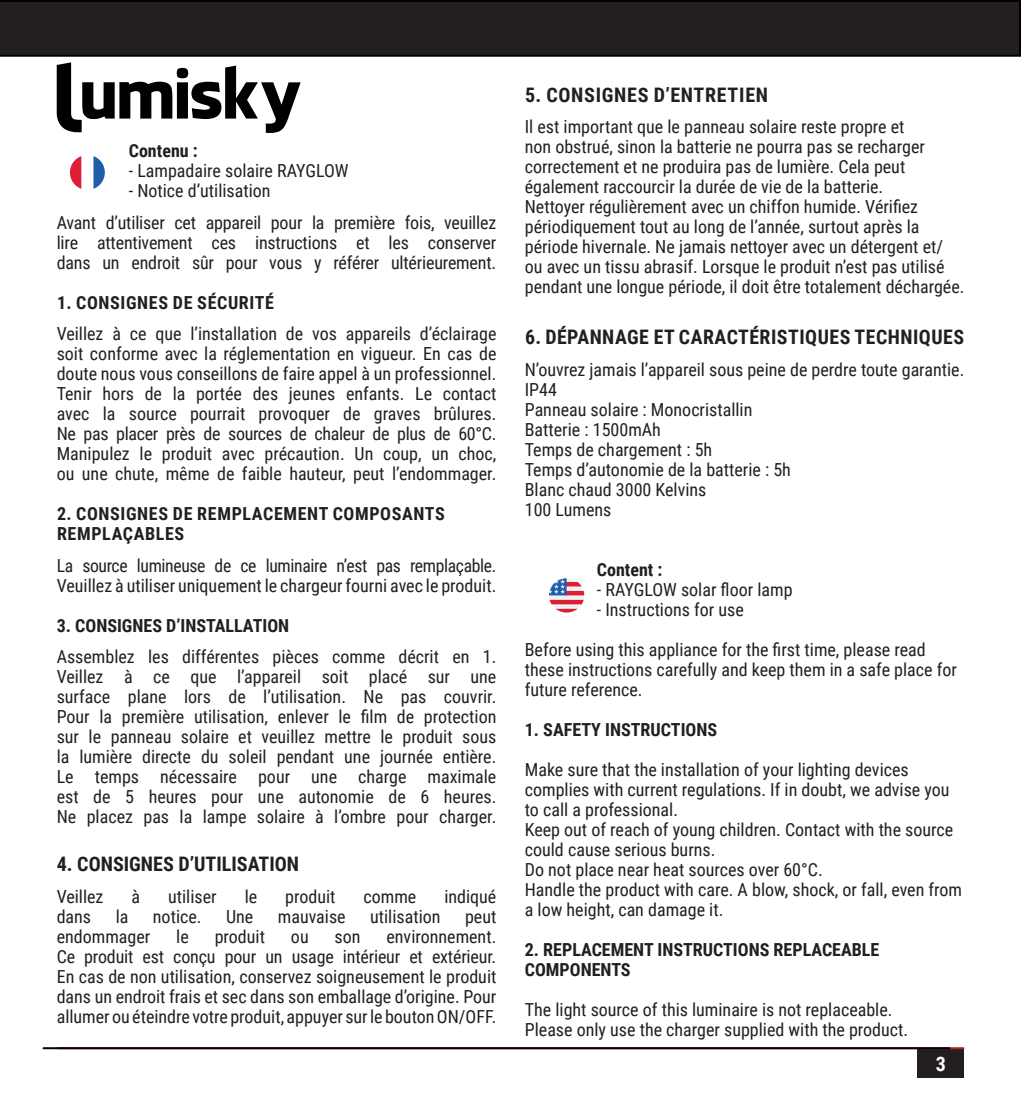
<style>
.page{position:relative;width:1021px;height:1106px;background:#fff}
.page>*{position:absolute;margin:0;border:0;box-sizing:border-box;transform-origin:0 0}
.t1{font:700 20px "Roboto Condensed";letter-spacing:.025em;color:#231f20}
.t2{font:700 20px "Roboto Condensed";color:#231f20}
.t3{font:700 20px "Roboto Condensed";color:#fff}
.t4{font:18px/20px "Roboto Condensed";color:#231f20}
.t5{font:700 18px/20px "Roboto Condensed";color:#231f20}
.t6{font:18px "Roboto Condensed";letter-spacing:-.02em;color:#231f20}
.t7{font:700 18px/20px "Roboto Condensed";letter-spacing:.035em;color:#231f20}
</style>
<div class="page">
<div style="left:917px;top:1049px;width:47px;height:28px;background:#231f20"></div>
<hr style="left:58px;top:1047px;width:905px;height:2px;background:#ba1f24">
<svg style="left:70px;top:156px;width:11px;height:33px"></svg>
<svg style="left:93px;top:156px;width:12px;height:33px"></svg>
<svg style="left:57px;top:62px;width:243px;height:71px"></svg>
<svg style="left:0;top:0;width:1020px;height:57px;background:#211d1e"></svg>
<hr style="left:44px;top:1047px;width:905px;height:2px;background:#000115">
<svg style="left:549px;top:578px;width:35px;height:34px"></svg>
<p class="t5" style="left:129px;top:140px;width:71px">Contenu :</p>
<p class="t4" style="left:129px;top:160px;width:221px">- Lampadaire solaire RAYGLOW</p>
<p class="t4" style="left:129px;top:180px;width:143px">- Notice d’utilisation</p>
<p class="t4" style="left:57px;top:212px;width:441px;text-align:justify">Avant d’utiliser cet appareil pour la première fois, veuillez lire attentivement ces instructions et les conserver dans un endroit sûr pour vous y référer ultérieurement.</p>
<p class="t7" style="left:57px;top:292px;width:218px">1. CONSIGNES DE SÉCURITÉ</p>
<p class="t4" style="left:57px;top:323px;width:441px;text-align:justify">Veillez à ce que l’installation de vos appareils d’éclairage soit conforme avec la réglementation en vigueur. En cas de doute nous vous conseillons de faire appel à un professionnel.</p>
<p class="t4" style="left:57px;top:383px;width:441px">Tenir hors de la portée des jeunes enfants. Le contact avec la source pourrait provoquer de graves brûlures.</p>
<p class="t6" style="left:57px;top:421px;width:441px">Ne pas placer près de sources de chaleur de plus de 60°C.</p>
<p class="t4" style="left:57px;top:443px;width:441px">Manipulez le produit avec précaution. Un coup, un choc, ou une chute, même de faible hauteur, peut l’endommager.</p>
<p class="t7" style="left:57px;top:503px;width:389px">2. CONSIGNES DE REMPLACEMENT COMPOSANTS<br>REMPLAÇABLES</p>
<p class="t6" style="left:57px;top:552px;width:441px">La source lumineuse de ce luminaire n’est pas remplaçable.</p>
<p class="t4" style="left:57px;top:574px;width:441px">Veuillez à utiliser uniquement le chargeur fourni avec le produit.</p>
<p class="t5" style="left:57px;top:614px;width:234px">3. CONSIGNES D’INSTALLATION</p>
<p class="t4" style="left:57px;top:646px;width:441px">Assemblez les différentes pièces comme décrit en 1.</p>
<p class="t4" style="left:57px;top:666px;width:441px">Veillez à ce que l’appareil soit placé sur une surface plane lors de l’utilisation. Ne pas couvrir.</p>
<p class="t4" style="left:57px;top:706px;width:441px;text-align:justify">Pour la première utilisation, enlever le film de protection sur le panneau solaire et veuillez mettre le produit sous la lumière directe du soleil pendant une journée entière.</p>
<p class="t4" style="left:57px;top:766px;width:441px">Le temps nécessaire pour une charge maximale est de 5 heures pour une autonomie de 6 heures.</p>
<p class="t4" style="left:57px;top:806px;width:441px">Ne placez pas la lampe solaire à l’ombre pour charger.</p>
<p class="t2" style="left:57px;top:850px;width:244px">4. CONSIGNES D’UTILISATION</p>
<p class="t4" style="left:57px;top:885px;width:48px">Veillez</p>
<p class="t4" style="left:131px;top:885px;width:10px">à</p>
<p class="t4" style="left:168px;top:885px;width:50px">utiliser</p>
<p class="t4" style="left:245px;top:885px;width:14px">le</p>
<p class="t4" style="left:285px;top:885px;width:52px">produit</p>
<p class="t4" style="left:363px;top:885px;width:54px">comme</p>
<p class="t4" style="left:444px;top:885px;width:54px">indiqué</p>
<p class="t4" style="left:57px;top:905px;width:36px">dans</p>
<p class="t4" style="left:116px;top:905px;width:14px">la</p>
<p class="t4" style="left:153px;top:905px;width:50px">notice.</p>
<p class="t4" style="left:226px;top:905px;width:29px">Une</p>
<p class="t4" style="left:278px;top:905px;width:69px">mauvaise</p>
<p class="t4" style="left:370px;top:905px;width:72px">utilisation</p>
<p class="t4" style="left:465px;top:905px;width:33px">peut</p>
<p class="t4" style="left:57px;top:925px;width:95px">endommager</p>
<p class="t4" style="left:176px;top:925px;width:14px">le</p>
<p class="t4" style="left:215px;top:925px;width:52px">produit</p>
<p class="t4" style="left:291px;top:925px;width:19px">ou</p>
<p class="t4" style="left:334px;top:925px;width:27px">son</p>
<p class="t4" style="left:386px;top:925px;width:111px">environnement.</p>
<p class="t4" style="left:57px;top:945px;width:441px">Ce produit est conçu pour un usage intérieur et extérieur.</p>
<p class="t4" style="left:57px;top:965px;width:441px;text-align:justify">En cas de non utilisation, conservez soigneusement le produit dans un endroit frais et sec dans son emballage d’origine. Pour allumer ou éteindre votre produit, appuyer sur le bouton ON/OFF.</p>
<p class="t1" style="left:525px;top:80px;width:244px">5. CONSIGNES D’ENTRETIEN</p>
<p class="t4" style="left:525px;top:116px;width:441px">Il est important que le panneau solaire reste propre et<br>non obstrué, sinon la batterie ne pourra pas se recharger correctement et ne produira pas de lumière. Cela peut également raccourcir la durée de vie de la batterie.<br>Nettoyer régulièrement avec un chiffon humide. Vérifiez périodiquement tout au long de l’année, surtout après la période hivernale. Ne jamais nettoyer avec un détergent et/ ou avec un tissu abrasif. Lorsque le produit n’est pas utilisé pendant une longue période, il doit être totalement déchargée.</p>
<p class="t1" style="left:525px;top:323px;width:440px">6. DÉPANNAGE ET CARACTÉRISTIQUES TECHNIQUES</p>
<p class="t4" style="left:525px;top:358px;width:441px">N’ouvrez jamais l’appareil sous peine de perdre toute garantie.</p>
<p class="t4" style="left:525px;top:378px;width:34px">IP44</p>
<p class="t4" style="left:525px;top:398px;width:229px">Panneau solaire : Monocristallin</p>
<p class="t4" style="left:525px;top:418px;width:138px">Batterie : 1500mAh</p>
<p class="t4" style="left:525px;top:438px;width:189px">Temps de chargement : 5h</p>
<p class="t4" style="left:525px;top:458px;width:268px">Temps d’autonomie de la batterie : 5h</p>
<p class="t4" style="left:525px;top:478px;width:183px">Blanc chaud 3000 Kelvins</p>
<p class="t4" style="left:525px;top:498px;width:88px">100 Lumens</p>
<p class="t5" style="left:597px;top:558px;width:67px">Content :</p>
<p class="t4" style="left:597px;top:578px;width:197px">- RAYGLOW solar floor lamp</p>
<p class="t4" style="left:597px;top:598px;width:148px">- Instructions for use</p>
<p class="t4" style="left:525px;top:638px;width:433px">Before using this appliance for the first time, please read these instructions carefully and keep them in a safe place for future reference.</p>
<p class="t5" style="left:525px;top:718px;width:194px">1. SAFETY INSTRUCTIONS</p>
<p class="t4" style="left:525px;top:758px;width:426px">Make sure that the installation of your lighting devices complies with current regulations. If in doubt, we advise you to call a professional.</p>
<p class="t4" style="left:525px;top:818px;width:430px">Keep out of reach of young children. Contact with the source could cause serious burns.</p>
<p class="t4" style="left:525px;top:858px;width:299px">Do not place near heat sources over 60°C.</p>
<p class="t4" style="left:525px;top:878px;width:439px">Handle the product with care. A blow, shock, or fall, even from a low height, can damage it.</p>
<p class="t5" style="left:525px;top:938px;width:356px">2. REPLACEMENT INSTRUCTIONS REPLACEABLE<br>COMPONENTS</p>
<p class="t4" style="left:525px;top:998px;width:369px">The light source of this luminaire is not replaceable.</p>
<p class="t4" style="left:525px;top:1018px;width:385px">Please only use the charger supplied with the product.</p>
<p class="t3" style="left:935px;top:1049px;width:12px">3</p>
</div>
